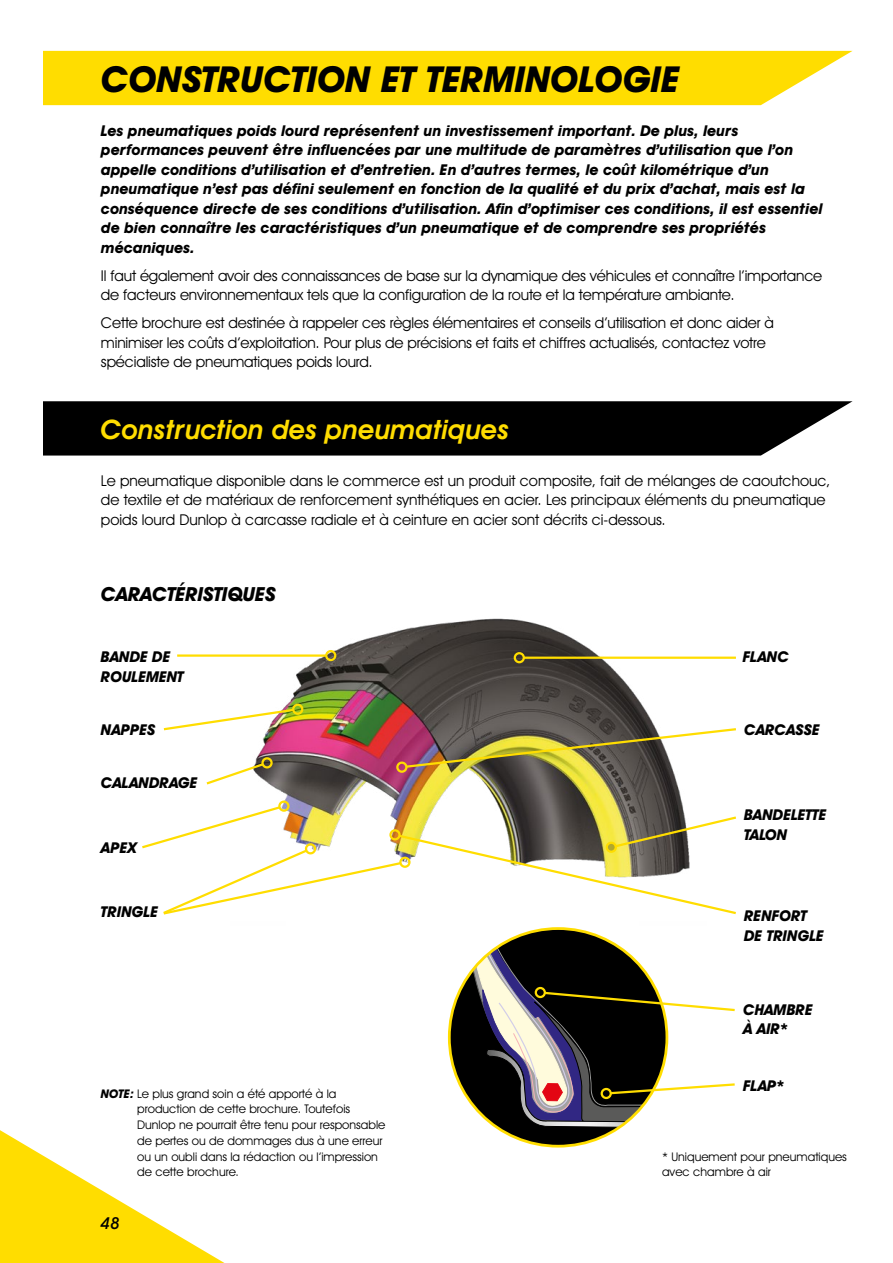
<style>
.page{position:relative;width:893px;height:1263px;background:#fff}
.page>*{position:absolute;margin:0;border:0;box-sizing:border-box;transform-origin:0 0}
.t1{font:italic 700 36px "Avant Garde IT Cby BT";color:#000}
.t2{font:italic 600 27px "Avant Garde IT Cby BT";color:#fd0}
.t3{font:italic 700 19.5px "Avant Garde IT Cby BT";letter-spacing:-.005em;color:#000}
.t4{font:italic 500 16.5px "Avant Garde IT Cby BT";color:#000}
.t5{font:15px/19.5px "Avant Garde IT Cby BT";letter-spacing:-.01em;color:#000}
.t6{font:italic 700 15px/19.5px "Avant Garde IT Cby BT";color:#000}
.t7{font:12px/15.8px "Avant Garde IT Cby BT";color:#000}
.s1{font-weight:700;font-style:italic}
</style>
<div class="page">
<svg style="left:0;top:1130px;width:225px;height:133px"></svg>
<svg style="left:43px;top:401px;width:810px;height:54px;background:#0e0e0e"></svg>
<div style="left:43px;top:51px;width:809px;height:54px;background:#fd0"></div>
<img style="left:255px;top:618px;width:452px;height:187px">
<svg style="left:449px;top:928px;width:218px;height:218px;background:#252000"></svg>
<hr style="left:177px;top:654px;width:149px;height:3px;background:#fd0">
<div style="left:325px;top:650px;width:11px;height:11px;border:2px solid #fd0;border-radius:50%"></div>
<svg style="left:163px;top:707px;width:133px;height:25px"></svg>
<div style="left:292px;top:704px;width:11px;height:11px;border:2px solid #fd0;border-radius:50%"></div>
<hr style="left:524px;top:657px;width:212px;height:2px;background:#fd0">
<div style="left:514px;top:652px;width:11px;height:11px;border:2px solid #fd0;border-radius:50%"></div>
<img style="left:404px;top:727px;width:332px;height:42px">
<div style="left:396px;top:761px;width:11px;height:12px;border:2px solid #fd0;border-radius:50%"></div>
<div style="left:278px;top:800px;width:12px;height:12px;border:2px solid #fd0;border-radius:50%"></div>
<svg style="left:461px;top:928px;width:274px;height:200px"></svg>
<div style="left:601px;top:1088px;width:11px;height:11px;border:2px solid #fd0;border-radius:50%"></div>
<svg style="left:142px;top:805px;width:594px;height:110px"></svg>
<div style="left:606px;top:842px;width:11px;height:11px;border:2px solid #fd0;border-radius:50%"></div>
<svg style="left:206px;top:761px;width:60px;height:25px"></svg>
<div style="left:261px;top:757px;width:12px;height:11px;border:2px solid #fd0;border-radius:50%"></div>
<h1 class="t1" style="left:101px;top:57px;width:580px">CONSTRUCTION ET TERMINOLOGIE</h1>
<p class="t6" style="left:101px;top:121px;width:723px">Les pneumatiques poids lourd représentent un investissement important. De plus, leurs performances peuvent être influencées par une multitude de paramètres d’utilisation que l’on appelle conditions d’utilisation et d’entretien. En d’autres termes, le coût kilométrique d’un pneumatique n’est pas défini seulement en fonction de la qualité et du prix d’achat, mais est la conséquence directe de ses conditions d’utilisation. Afin d’optimiser ces conditions, il est essentiel de bien connaître les caractéristiques d’un pneumatique et de comprendre ses propriétés mécaniques.</p>
<p class="t5" style="left:101px;top:265px;width:723px">Il faut également avoir des connaissances de base sur la dynamique des véhicules et connaître l’importance de facteurs environnementaux tels que la configuration de la route et la température ambiante.</p>
<p class="t5" style="left:101px;top:313px;width:674px">Cette brochure est destinée à rappeler ces règles élémentaires et conseils d’utilisation et donc aider à minimiser les coûts d’exploitation. Pour plus de précisions et faits et chiffres actualisés, contactez votre spécialiste de pneumatiques poids lourd.</p>
<h2 class="t2" style="left:101px;top:413px;width:410px">Construction des pneumatiques</h2>
<p class="t5" style="left:101px;top:471px;width:731px">Le pneumatique disponible dans le commerce est un produit composite, fait de mélanges de caoutchouc, de textile et de matériaux de renforcement synthétiques en acier. Les principaux éléments du pneumatique poids lourd Dunlop à carcasse radiale et à ceinture en acier sont décrits ci-dessous.</p>
<h3 class="t3" style="left:101px;top:582px;width:176px">CARACTÉRISTIQUES</h3>
<p class="t6" style="left:101px;top:647px;width:84px">BANDE DE<br>ROULEMENT</p>
<p class="t6" style="left:101px;top:720px;width:56px">NAPPES</p>
<p class="t6" style="left:101px;top:773px;width:98px">CALANDRAGE</p>
<p class="t6" style="left:101px;top:837px;width:38px">APEX</p>
<p class="t6" style="left:101px;top:902px;width:59px">TRINGLE</p>
<p class="t7" style="left:137px;top:1085px;width:250px;text-indent:-36px"><span class="s1">NOTE:</span> Le plus grand soin a été apporté à la production de cette brochure. Toutefois Dunlop ne pourrait être tenu pour responsable de pertes ou de dommages dus à une erreur ou un oubli dans la rédaction ou l’impression de cette brochure.</p>
<p class="t4" style="left:101px;top:1213px;width:20px">48</p>
<p class="t6" style="left:743px;top:647px;width:48px">FLANC</p>
<p class="t6" style="left:744px;top:720px;width:77px">CARCASSE</p>
<p class="t6" style="left:744px;top:805px;width:84px">BANDELETTE<br>TALON</p>
<p class="t6" style="left:744px;top:906px;width:81px">RENFORT<br>DE TRINGLE</p>
<p class="t6" style="left:743px;top:999px;width:71px">CHAMBRE<br>À AIR*</p>
<p class="t6" style="left:743px;top:1076px;width:43px">FLAP*</p>
<p class="t7" style="left:662px;top:1148px;width:186px">* Uniquement pour pneumatiques avec chambre à air</p>
</div>
